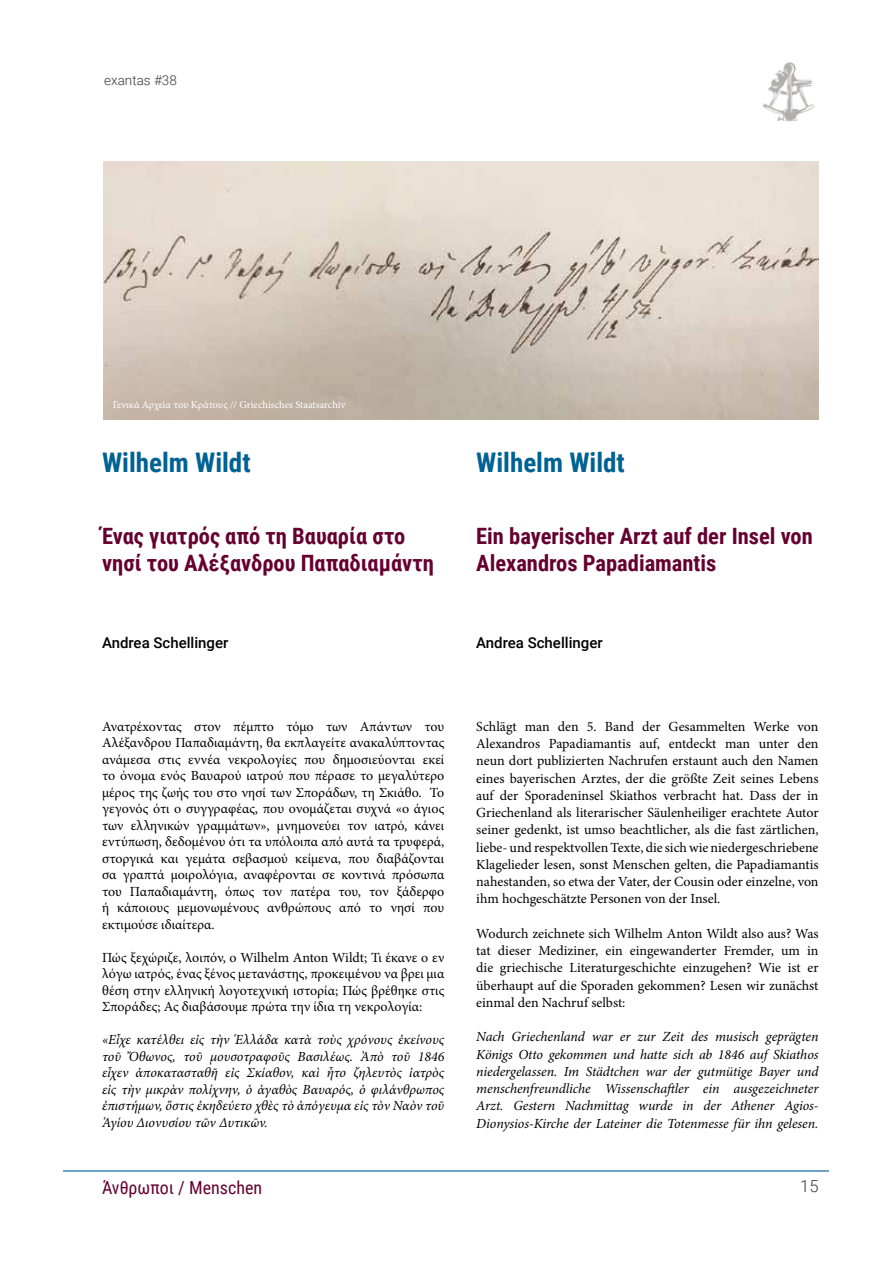
<style>
.page{position:relative;width:893px;height:1263px;background:#fff}
.page>*{position:absolute;margin:0;border:0;box-sizing:border-box;transform-origin:0 0}
.t1{font:700 27px "Roboto Condensed";color:#006293}
.t2{font:700 22.5px/27px "Roboto Condensed";color:#650030}
.t3{font:18px "Roboto Condensed";color:#650030}
.t4{font:300 16.5px "Roboto";color:#383937}
.t5{font:500 15px "Roboto";color:#000}
.t6{font:13.95px/16.5px "Minion Pro";color:#000;text-align:justify}
.t7{font:italic 13.95px/16.5px "Minion Pro";letter-spacing:-.005em;color:#000;text-align:justify}
.t8{font:300 13.5px "Roboto";color:#383937}
.t9{font:10.5px "Minion Pro";color:#fff}
</style>
<div class="page">
<hr style="left:64px;top:1170px;width:765px;height:1px;background:#70a4c6">
<img style="left:762px;top:62px;width:53px;height:59px">
<img style="left:103px;top:162px;width:715px;height:258px">
<p class="t8" style="left:104px;top:70px;width:74px">exantas #38</p>
<p class="t9" style="left:113px;top:398px;width:234px">Γενικά Αρχεία του Κράτους // Griechisches Staatsarchiv</p>
<h1 class="t1" style="left:102px;top:444px;width:150px">Wilhelm Wildt</h1>
<h1 class="t1" style="left:476px;top:444px;width:150px">Wilhelm Wildt</h1>
<h2 class="t2" style="left:102px;top:522px;width:333px">Ένας γιατρός από τη Βαυαρία στο νησί του Αλέξανδρου Παπαδιαμάντη</h2>
<h2 class="t2" style="left:476px;top:522px;width:338px">Ein bayerischer Arzt auf der Insel von<br>Alexandros Papadiamantis</h2>
<p class="t5" style="left:102px;top:632px;width:128px">Andrea Schellinger</p>
<p class="t5" style="left:476px;top:632px;width:128px">Andrea Schellinger</p>
<p class="t6" style="left:102px;top:718px;width:344px">Ανατρέxοντας στον πέμπτο τόμο των Απάντων του Αλέξανδρου Παπαδιαμάντη, θα εκπλαγείτε ανακαλύπτοντας ανάμεσα στις εννέα νεκρολογίες που δημοσιεύονται εκεί το όνομα ενός Βαυαρού ιατρού που πέρασε το μεγαλύτερο μέρος της ζωής του στο νησί των Σποράδων, τη Σκιάθο. Το γεγονός ότι ο συγγραφέας, που ονομάζεται συχνά «ο άγιος των ελληνικών γραμμάτων», μνημονεύει τον ιατρό, κάνει εντύπωση, δεδομένου ότι τα υπόλοιπα από αυτά τα τρυφερά, στοργικά και γεμάτα σεβασμού κείμενα, που διαβάζονται σα γραπτά μοιρολόγια, αναφέρονται σε κοντινά πρόσωπα του Παπαδιαμάντη, όπως τον πατέρα του, τον ξάδερφο ή κάποιους μεμονωμένους ανθρώπους από το νησί που εκτιμούσε ιδιαίτερα.</p>
<p class="t6" style="left:102px;top:949px;width:344px">Πώς ξεχώριζε, λοιπόν, ο Wilhelm Anton Wildt; Τι έκανε ο εν λόγω ιατρός, ένας ξένος μετανάστης, προκειμένου να βρει μια θέση στην ελληνική λογοτεχνική ιστορία; Πώς βρέθηκε στις Σποράδες; Ας διαβάσουμε πρώτα την ίδια τη νεκρολογία:</p>
<p class="t7" style="left:102px;top:1031px;width:344px">«Εἶχε κατέλθει εἰς τὴν Ἑλλάδα κατὰ τοὺς χρόνους ἐκείνους τοῦ Ὄθωνος, τοῦ μουσοτραφοῦς Βασιλέως. Ἀπὸ τοῦ 1846 εἶχεν ἀποκατασταθῆ εἰς Σκίαθον, καὶ ἦτο ζηλευτὸς ἰατρὸς εἰς τὴν μικρὰν πολίχνην, ὁ ἀγαθὸς Βαυαρός, ὁ φιλάνθρωπος ἐπιστήμων, ὅστις ἐκηδεύετο χθὲς τὸ ἀπόγευμα εἰς τὸν Ναὸν τοῦ Ἁγίου Διονυσίου τῶν Δυτικῶν.</p>
<p class="t3" style="left:102px;top:1175px;width:162px">Άνθρωποι / Menschen</p>
<p class="t6" style="left:476px;top:718px;width:344px;line-height:17.2px">Schlägt man den 5. Band der Gesammelten Werke von Alexandros Papadiamantis auf, entdeckt man unter den neun dort publizierten Nachrufen erstaunt auch den Namen eines bayerischen Arztes, der die größte Zeit seines Lebens auf der Sporadeninsel Skiathos verbracht hat. Dass der in Griechenland als literarischer Säulenheiliger erachtete Autor seiner gedenkt, ist umso beachtlicher, als die fast zärtlichen, liebe- und respektvollen Texte, die sich wie niedergeschriebene Klagelieder lesen, sonst Menschen gelten, die Papadiamantis nahestanden, so etwa der Vater, der Cousin oder einzelne, von ihm hochgeschätzte Personen von der Insel.</p>
<p class="t6" style="left:476px;top:925px;width:344px;line-height:17.2px">Wodurch zeichnete sich Wilhelm Anton Wildt also aus? Was tat dieser Mediziner, ein eingewanderter Fremder, um in die griechische Literaturgeschichte einzugehen? Wie ist er überhaupt auf die Sporaden gekommen? Lesen wir zunächst einmal den Nachruf selbst:</p>
<p class="t7" style="left:476px;top:1028px;width:344px;line-height:17.2px">Nach Griechenland war er zur Zeit des musisch geprägten Königs Otto gekommen und hatte sich ab 1846 auf Skiathos niedergelassen. Im Städtchen war der gutmütige Bayer und menschenfreundliche Wissenschaftler ein ausgezeichneter Arzt. Gestern Nachmittag wurde in der Athener Agios-Dionysios-Kirche der Lateiner die Totenmesse für ihn gelesen.</p>
<p class="t4" style="left:800px;top:1175px;width:20px">15</p>
</div>
